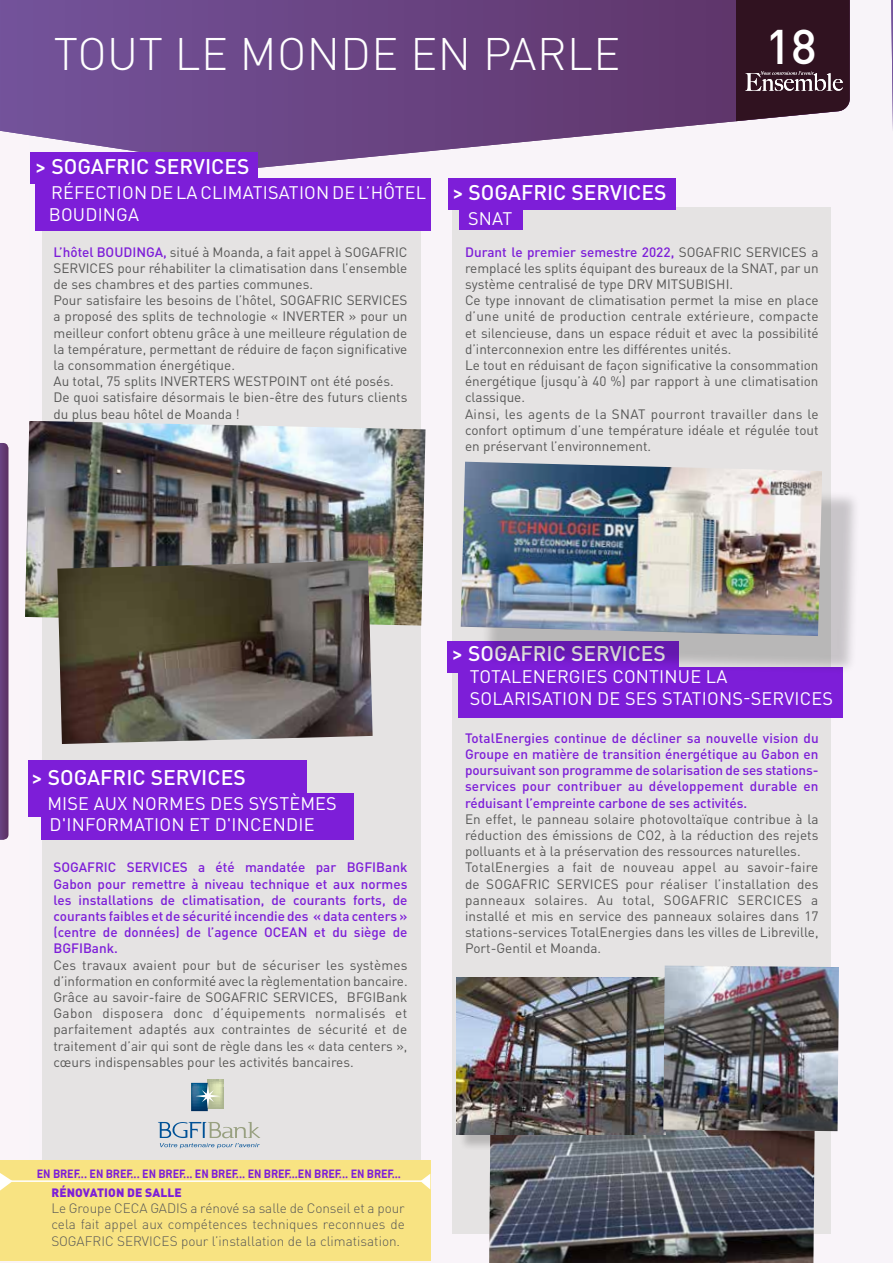
<style>
.page{position:relative;width:893px;height:1263px;background:#f9f4f9}
.page>*{position:absolute;margin:0;border:0;box-sizing:border-box;transform-origin:0 0}
.t1{font:500 48px "DINOT";color:#fff}
.t2{font:300 45px "DINOT";letter-spacing:.01em;color:#fff}
.t3{font:500 21px "DINOT";color:#fff}
.t4{font:18px/21.6px "DINOT";letter-spacing:.01em;color:#fff}
.t5{font:13.5px/16.2px "DINOT";color:#575756}
.t6{font:500 13.5px/16.2px "DINOT";color:#7d1ed8;text-align:justify}
.t7{font:300 13.5px/16.2px "DINOT";color:#575756;text-align:justify}
.t8{font:700 13.5px "Conduit ITC";color:#7d1ed8}
.t9{font:900 12px "DINOT";letter-spacing:.01em;color:#7d1ed8}
.s1{font-weight:500;color:#7d1ed8}
</style>
<div class="page">
<svg style="left:0;top:0;width:737px;height:169px;background:#795890"></svg>
<svg style="left:891px;top:0;width:2px;height:130px"></svg>
<svg style="left:737px;top:0;width:113px;height:122px;background:#432835"></svg>
<div style="left:452px;top:207px;width:378px;height:1026px;background:#e5e3e3"></div>
<div style="left:42px;top:207px;width:378px;height:1026px;background:#e5e3e3"></div>
<div style="left:31px;top:152px;width:227px;height:32px;background:#7d1ed8"></div>
<div style="left:35px;top:178px;width:395px;height:52px;background:#7d1ed8"></div>
<img style="left:25px;top:421px;width:400px;height:204px">
<img style="left:57px;top:560px;width:316px;height:184px">
<div style="left:448px;top:642px;width:231px;height:31px;background:#7d1ed8"></div>
<div style="left:458px;top:667px;width:385px;height:51px;background:#7d1ed8"></div>
<div style="left:459px;top:204px;width:64px;height:26px;background:#7d1ed8"></div>
<div style="left:449px;top:178px;width:227px;height:31px;background:#7d1ed8"></div>
<div style="left:481px;top:482px;width:380px;height:193px;background:#000;opacity:.2"></div>
<img style="left:461px;top:462px;width:361px;height:174px">
<div style="left:28px;top:760px;width:279px;height:57px;background:#7d1ed8"></div>
<div style="left:41px;top:793px;width:313px;height:47px;background:#7d1ed8"></div>
<svg style="left:208px;top:1080px;width:16px;height:29px"></svg>
<svg style="left:191px;top:1083px;width:29px;height:28px"></svg>
<svg style="left:158px;top:1122px;width:102px;height:26px"></svg>
<div style="left:0;top:1160px;width:430px;height:101px;background:#f8e382"></div>
<hr style="left:3px;top:1180px;width:421px;height:2px;background:#fff">
<svg style="left:0;top:1173px;width:13px;height:17px"></svg>
<svg style="left:420px;top:1174px;width:10px;height:15px"></svg>
<img style="left:489px;top:1131px;width:326px;height:132px">
<div style="left:458px;top:980px;width:223px;height:171px;background:#000;opacity:.2"></div>
<img style="left:456px;top:977px;width:209px;height:157px">
<svg style="left:0;top:443px;width:9px;height:397px;background:#6a4478"></svg>
<img style="left:663px;top:965px;width:176px;height:166px">
<h2 class="t2" style="left:54px;top:26px;width:568px">TOUT LE MONDE EN PARLE</h2>
<h1 class="t1" style="left:764px;top:-1px;width:55px">18 8181 8</h1>
<h3 class="t3" style="left:35px;top:153px;width:216px">&gt; SOGAFRIC SERVICES</h3>
<h3 class="t4" style="left:49px;top:181px;width:379px">RÉFECTION DE LA CLIMATISATION DE L’HÔTEL<br>BOUDINGA</h3>
<p class="t5" style="left:53px;top:243px;width:356px"><span class="s1">L’hôtel BOUDINGA,</span> situé à Moanda, a fait appel à SOGAFRIC SERVICES pour réhabiliter la climatisation dans l’ensemble de ses chambres et des parties communes.<br>Pour satisfaire les besoins de l’hôtel, SOGAFRIC SERVICES a proposé des splits de technologie « INVERTER » pour un meilleur confort obtenu grâce à une meilleure régulation de la température, permettant de réduire de façon significative la consommation énergétique.<br>Au total, 75 splits INVERTERS WESTPOINT ont été posés.<br>De quoi satisfaire désormais le bien-être des futurs clients du plus beau hôtel de Moanda !</p>
<h3 class="t3" style="left:452px;top:179px;width:216px">&gt; SOGAFRIC SERVICES</h3>
<h3 class="t4" style="left:468px;top:207px;width:46px">SNAT</h3>
<p class="t5" style="left:465px;top:243px;width:355px"><span class="s1">Durant le premier semestre 2022,</span> SOGAFRIC SERVICES a remplacé les splits équipant des bureaux de la SNAT, par un système centralisé de type DRV MITSUBISHI.<br>Ce type innovant de climatisation permet la mise en place d’une unité de production centrale extérieure, compacte et silencieuse, dans un espace réduit et avec la possibilité d’interconnexion entre les différentes unités.<br>Le tout en réduisant de façon significative la consommation énergétique (jusqu’à 40 %) par rapport à une climatisation classique.<br>Ainsi, les agents de la SNAT pourront travailler dans le confort optimum d’une température idéale et régulée tout en préservant l’environnement.</p>
<h3 class="t3" style="left:32px;top:764px;width:216px">&gt; SOGAFRIC SERVICES</h3>
<h3 class="t4" style="left:47px;top:792px;width:291px">MISE AUX NORMES DES SYSTÈMES<br>D'INFORMATION ET D'INCENDIE</h3>
<p class="t6" style="left:53px;top:859px;width:356px">SOGAFRIC SERVICES a été mandatée par BGFIBank Gabon pour remettre à niveau technique et aux normes les installations de climatisation, de courants forts, de courants faibles et de sécurité incendie des « data centers » (centre de données) de l’agence OCEAN et du siège de BGFIBank.</p>
<p class="t5" style="left:53px;top:956px;width:356px;text-align:justify">Ces travaux avaient pour but de sécuriser les systèmes d’information en conformité avec la règlementation bancaire.<br>Grâce au savoir-faire de SOGAFRIC SERVICES, BFGIBank Gabon disposera donc d’équipements normalisés et parfaitement adaptés aux contraintes de sécurité et de traitement d’air qui sont de règle dans les « data centers », cœurs indispensables pour les activités bancaires.</p>
<p class="t8" style="left:37px;top:1166px;width:366px">EN BREF... EN BREF... EN BREF... EN BREF... EN BREF...EN BREF... EN BREF...</p>
<p class="t9" style="left:51px;top:1184px;width:132px">RÉNOVATION DE SALLE</p>
<p class="t7" style="left:51px;top:1200px;width:355px">Le Groupe CECA GADIS a rénové sa salle de Conseil et a pour cela fait appel aux compétences techniques reconnues de SOGAFRIC SERVICES pour l’installation de la climatisation.</p>
<h3 class="t3" style="left:452px;top:640px;width:216px">&gt; SOGAFRIC SERVICES</h3>
<h3 class="t4" style="left:470px;top:665px;width:365px">TOTALENERGIES CONTINUE LA<br>SOLARISATION DE SES STATIONS-SERVICES</h3>
<p class="t6" style="left:465px;top:729px;width:355px">TotalEnergies continue de décliner sa nouvelle vision du Groupe en matière de transition énergétique au Gabon en poursuivant son programme de solarisation de ses stations&shy;services pour contribuer au développement durable en réduisant l’empreinte carbone de ses activités.</p>
<p class="t5" style="left:465px;top:810px;width:355px">En effet, le panneau solaire photovoltaïque contribue à la réduction des émissions de CO2, à la réduction des rejets polluants et à la préservation des ressources naturelles.<br>TotalEnergies a fait de nouveau appel au savoir-faire de SOGAFRIC SERVICES pour réaliser l’installation des panneaux solaires. Au total, SOGAFRIC SERCICES a installé et mis en service des panneaux solaires dans 17 stations-services TotalEnergies dans les villes de Libreville, Port-Gentil et Moanda.</p>
</div>
